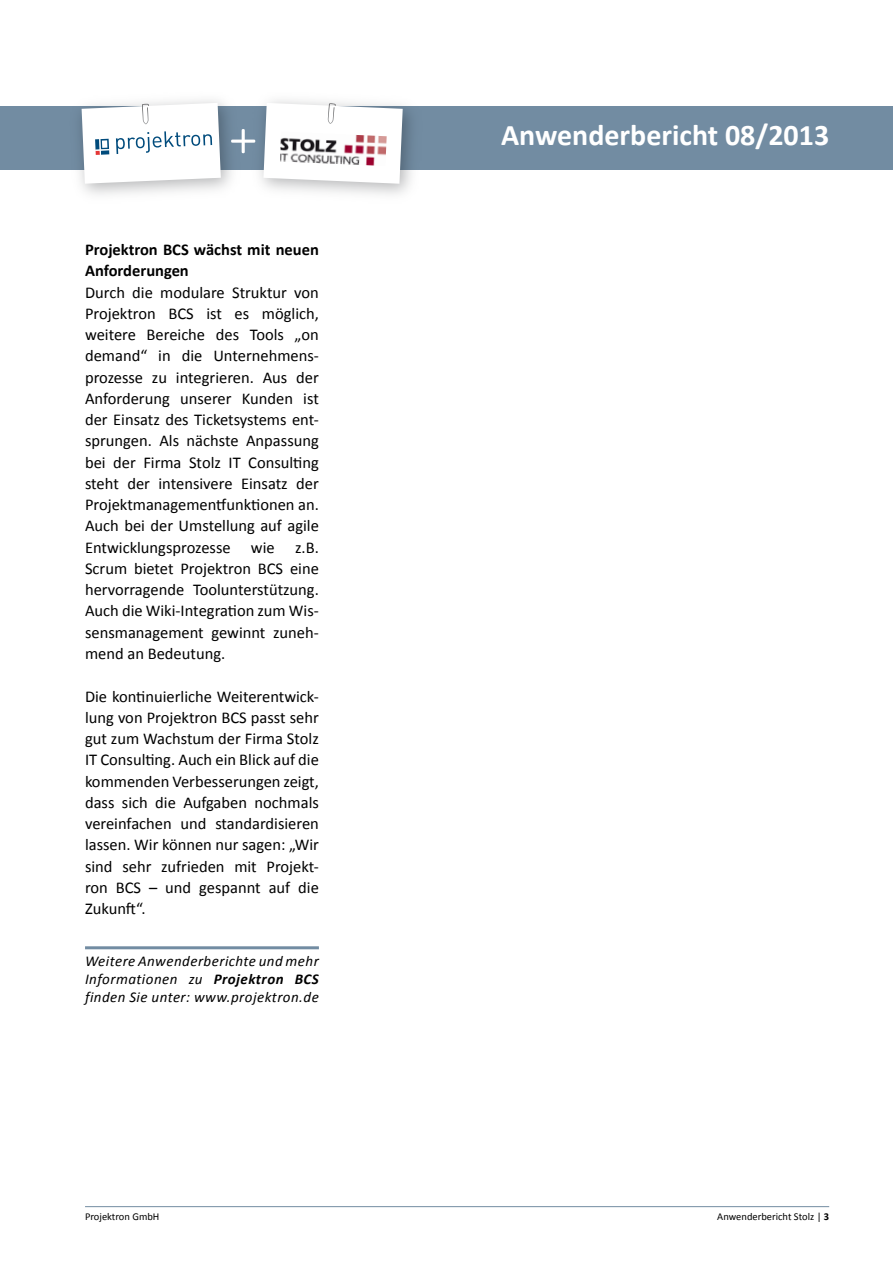
<style>
.page{position:relative;width:893px;height:1263px;background:#fff}
.page>*{position:absolute;margin:0;border:0;box-sizing:border-box;transform-origin:0 0}
.t1{font:700 30px "Calibri";color:#fff}
.t2{font:16.5px/21.3px "Calibri";color:#000;text-align:justify}
.t3{font:700 16.5px/21.3px "Calibri";color:#000}
.t4{font:italic 15px/18px "Calibri";letter-spacing:.03em;color:#000;text-align:justify}
.t5{font:10.5px "Calibri";color:#000}
.s1{font-weight:700}
</style>
<div class="page">
<hr style="left:85px;top:1206px;width:744px;height:1px;background:#728ca2">
<div style="left:0;top:106px;width:893px;height:64px;background:#728ca2"></div>
<img style="left:79px;top:100px;width:165px;height:95px">
<svg style="left:82px;top:103px;width:139px;height:81px"></svg>
<div style="left:242px;top:129px;width:3px;height:24px;border:2px solid #fff"></div>
<svg style="left:232px;top:130px;width:15px;height:22px"></svg>
<div style="left:231px;top:140px;width:24px;height:3px;border:2px solid #fff"></div>
<img style="left:247px;top:100px;width:165px;height:95px">
<svg style="left:263px;top:103px;width:140px;height:81px"></svg>
<hr style="left:85px;top:946px;width:234px;height:3px;background:#728ca2">
<img style="left:280px;top:132px;width:107px;height:34px">
<p class="t3" style="left:85px;top:239px;width:235px">Projektron BCS wächst mit neuen<br>Anforderungen</p>
<p class="t2" style="left:85px;top:282px;width:235px">Durch die modulare Struktur von Projektron BCS ist es möglich, weitere Bereiche des Tools „on demand“ in die Unternehmens&shy;prozesse zu integrieren. Aus der Anforderung unserer Kunden ist der Einsatz des Ticketsystems ent&shy;sprungen. Als nächste Anpassung bei der Firma Stolz IT Consulting steht der intensivere Einsatz der Projektmanagementfunktionen an.<br>Auch bei der Umstellung auf agile Entwicklungsprozesse wie z.B.<br>Scrum bietet Projektron BCS eine hervorragende Toolunterstützung.<br>Auch die Wiki-Integration zum Wis&shy;sensmanagement gewinnt zuneh&shy;mend an Bedeutung.</p>
<p class="t2" style="left:85px;top:685px;width:235px">Die kontinuierliche Weiterentwick&shy;lung von Projektron BCS passt sehr gut zum Wachstum der Firma Stolz IT Consulting. Auch ein Blick auf die kommenden Verbesserungen zeigt, dass sich die Aufgaben nochmals vereinfachen und standardisieren lassen. Wir können nur sagen: „Wir sind sehr zufrieden mit Projekt&shy;ron BCS – und gespannt auf die Zukunft“.</p>
<p class="t4" style="left:85px;top:952px;width:235px">Weitere Anwenderberichte und mehr Informationen zu <span class="s1">Projektron BCS </span>finden Sie unter: www.projektron.de</p>
<p class="t5" style="left:85px;top:1210px;width:76px">Projektron GmbH</p>
<h1 class="t1" style="left:501px;top:116px;width:330px">Anwenderbericht 08/2013</h1>
<p class="t5" style="left:717px;top:1210px;width:113px">Anwenderbericht Stolz | <span class="s1">3</span></p>
</div>
